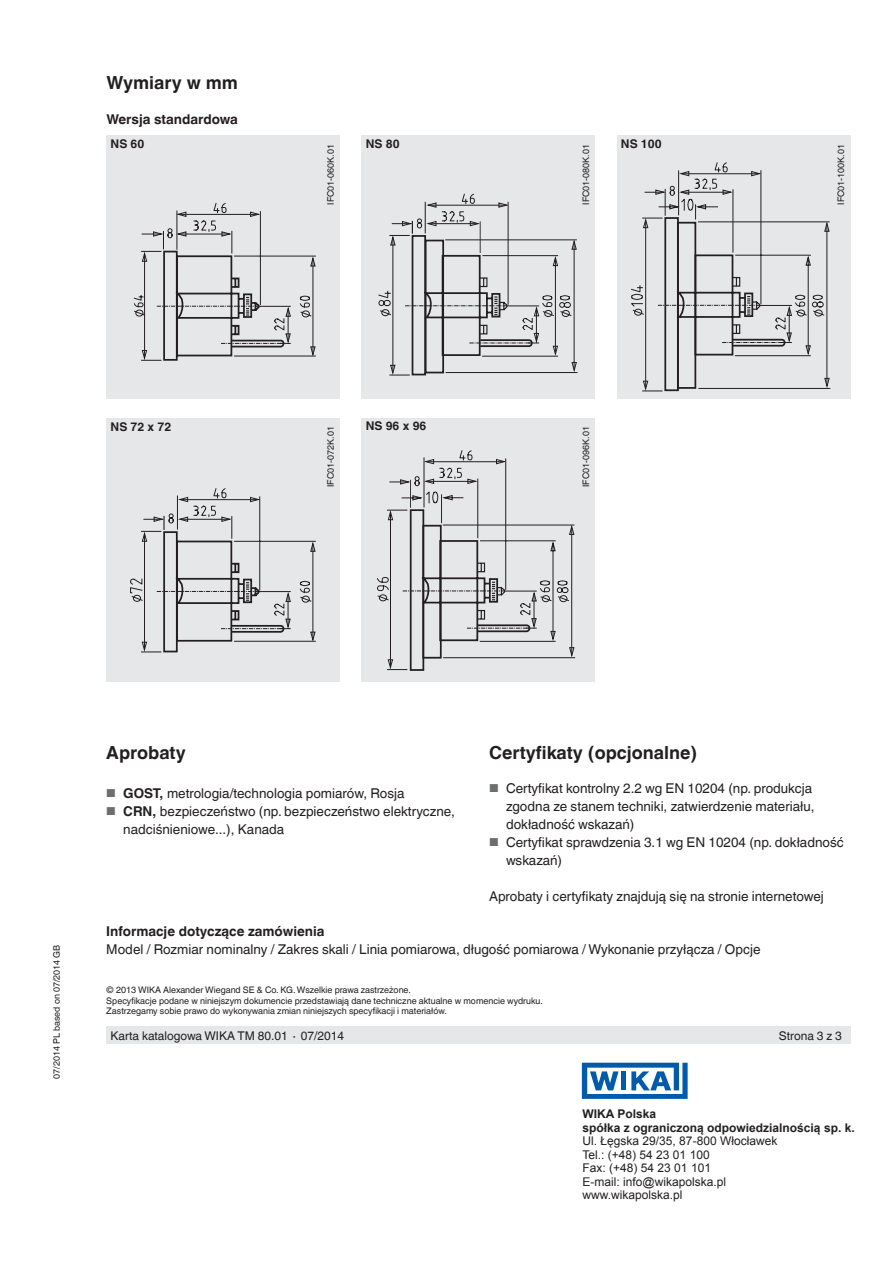
<style>
.page{position:relative;width:893px;height:1263px;background:#fff}
.page>*{position:absolute;margin:0;border:0;box-sizing:border-box;transform-origin:0 0}
._02_Subheadline1{font:700 18px "Helvetica World";color:#231f20}
._04_Running_text{font:13.5px/18px "Helvetica World";color:#231f20}
._03_Subheadline2{font:700 13.5px "Helvetica World";color:#231f20}
.t1{font:12px/13.5px "Arial";color:#231f20}
.t2{font:700 12px/13.5px "Arial";color:#231f20}
._06_Small_text{font:12px "Helvetica World";color:#231f20}
._06_Small_text-2{font:700 12px "Helvetica World";color:#231f20}
._08_Footnotes_N{font:9px "Helvetica World";color:#231f20}
._07_Footnotes{font:9px "Helvetica World";color:#231f20}
.s1{font-size:11.55px;color:#6c6d70}
.s2{font-weight:700}
</style>
<div class="page">
<svg style="left:582px;top:1063px;width:106px;height:36px"></svg>
<div style="left:106px;top:1027px;width:744px;height:17px;background:#e6e7e9"></div>
<div style="left:106px;top:135px;width:234px;height:264px;background:#e6e7e9"></div>
<div style="left:361px;top:135px;width:234px;height:264px;background:#e6e7e9"></div>
<div style="left:617px;top:135px;width:233px;height:264px;background:#e6e7e9"></div>
<div style="left:361px;top:418px;width:234px;height:263px;background:#e6e7e9"></div>
<div style="left:106px;top:418px;width:234px;height:263px;background:#e6e7e9"></div>
<svg style="left:133px;top:203px;width:183px;height:158px"></svg>
<svg style="left:378px;top:194px;width:200px;height:182px"></svg>
<svg style="left:631px;top:162px;width:199px;height:230px"></svg>
<svg style="left:130px;top:488px;width:186px;height:165px"></svg>
<svg style="left:377px;top:450px;width:198px;height:221px"></svg>
<p class="_02_Subheadline1" style="left:106px;top:73px;width:133px">Wymiary w mm</p>
<p class="_03_Subheadline2" style="left:106px;top:111px;width:133px">Wersja standardowa</p>
<p class="_06_Small_text-2" style="left:111px;top:137px;width:35px">NS 60</p>
<p class="_06_Small_text-2" style="left:621px;top:137px;width:42px">NS 100</p>
<p class="_06_Small_text-2" style="left:366px;top:137px;width:35px">NS 80</p>
<p class="_07_Footnotes" style="left:326px;top:205px;width:62px;rotate:-90deg">IFC01-060K.01</p>
<p class="_07_Footnotes" style="left:581px;top:205px;width:62px;rotate:-90deg">IFC01-080K.01</p>
<p class="_07_Footnotes" style="left:836px;top:205px;width:62px;rotate:-90deg">IFC01-100K.01</p>
<p class="_06_Small_text-2" style="left:111px;top:420px;width:62px">NS 72 x 72</p>
<p class="_06_Small_text-2" style="left:366px;top:419px;width:62px">NS 96 x 96</p>
<p class="_07_Footnotes" style="left:325px;top:487px;width:62px;rotate:-90deg">IFC01-072K.01</p>
<p class="_07_Footnotes" style="left:581px;top:487px;width:62px;rotate:-90deg">IFC01-096K.01</p>
<p class="_07_Footnotes" style="left:52px;top:1079px;width:136px;rotate:-90deg">07/2014 PL based on 07/2014 GB</p>
<p class="_02_Subheadline1" style="left:106px;top:742px;width:81px">Aprobaty</p>
<p class="_04_Running_text" style="left:106px;top:784px;width:300px"><span class="s1">■</span> <span class="s2">GOST,</span> metrologia/technologia pomiarów, Rosja</p>
<p class="_04_Running_text" style="left:123px;top:802px;width:333px;text-indent:-17px"><span class="s1">■</span> <span class="s2">CRN,</span> bezpieczeństwo (np. bezpieczeństwo elektryczne, nadciśnieniowe...), Kanada</p>
<p class="_02_Subheadline1" style="left:489px;top:742px;width:210px">Certyfikaty (opcjonalne)</p>
<p class="_04_Running_text" style="left:506px;top:779px;width:310px;text-indent:-17px"><span class="s1">■</span> Certyfikat kontrolny 2.2 wg EN 10204 (np. produkcja zgodna ze stanem techniki, zatwierdzenie materiału, dokładność wskazań)</p>
<p class="_04_Running_text" style="left:506px;top:833px;width:339px;text-indent:-17px"><span class="s1">■</span> Certyfikat sprawdzenia 3.1 wg EN 10204 (np. dokładność wskazań)</p>
<p class="_04_Running_text" style="left:489px;top:887px;width:336px">Aprobaty i certyfikaty znajdują się na stronie internetowej</p>
<p class="_03_Subheadline2" style="left:106px;top:923px;width:220px">Informacje dotyczące zamówienia</p>
<p class="_04_Running_text" style="left:106px;top:940px;width:656px">Model / Rozmiar nominalny / Zakres skali / Linia pomiarowa, długość pomiarowa / Wykonanie przyłącza / Opcje</p>
<p class="_08_Footnotes_N" style="left:106px;top:985px;width:306px">© 2013 WIKA Alexander Wiegand SE &amp; Co. KG. Wszelkie prawa zastrzeżone.</p>
<p class="_08_Footnotes_N" style="left:106px;top:995px;width:438px">Specyfikacje podane w niniejszym dokumencie przedstawiają dane techniczne aktualne w momencie wydruku.</p>
<p class="_08_Footnotes_N" style="left:106px;top:1006px;width:342px">Zastrzegamy sobie prawo do wykonywania zmian niniejszych specyfikacji i materiałów.</p>
<p class="_06_Small_text" style="left:111px;top:1029px;width:235px">Karta katalogowa WIKA TM 80.01 ∙ 07/2014</p>
<p class="_06_Small_text" style="left:779px;top:1029px;width:65px">Strona 3 z 3</p>
<p class="t2" style="left:583px;top:1107px;width:274px">WIKA Polska<br>spółka z ograniczoną odpowiedzialnością sp. k.</p>
<p class="t1" style="left:583px;top:1134px;width:196px">Ul. Łęgska 29/35, 87-800 Włocławek<br>Tel.: (+48) 54 23 01 100<br>Fax: (+48) 54 23 01 101<br>E-mail: info@wikapolska.pl www.wikapolska.pl</p>
</div>
